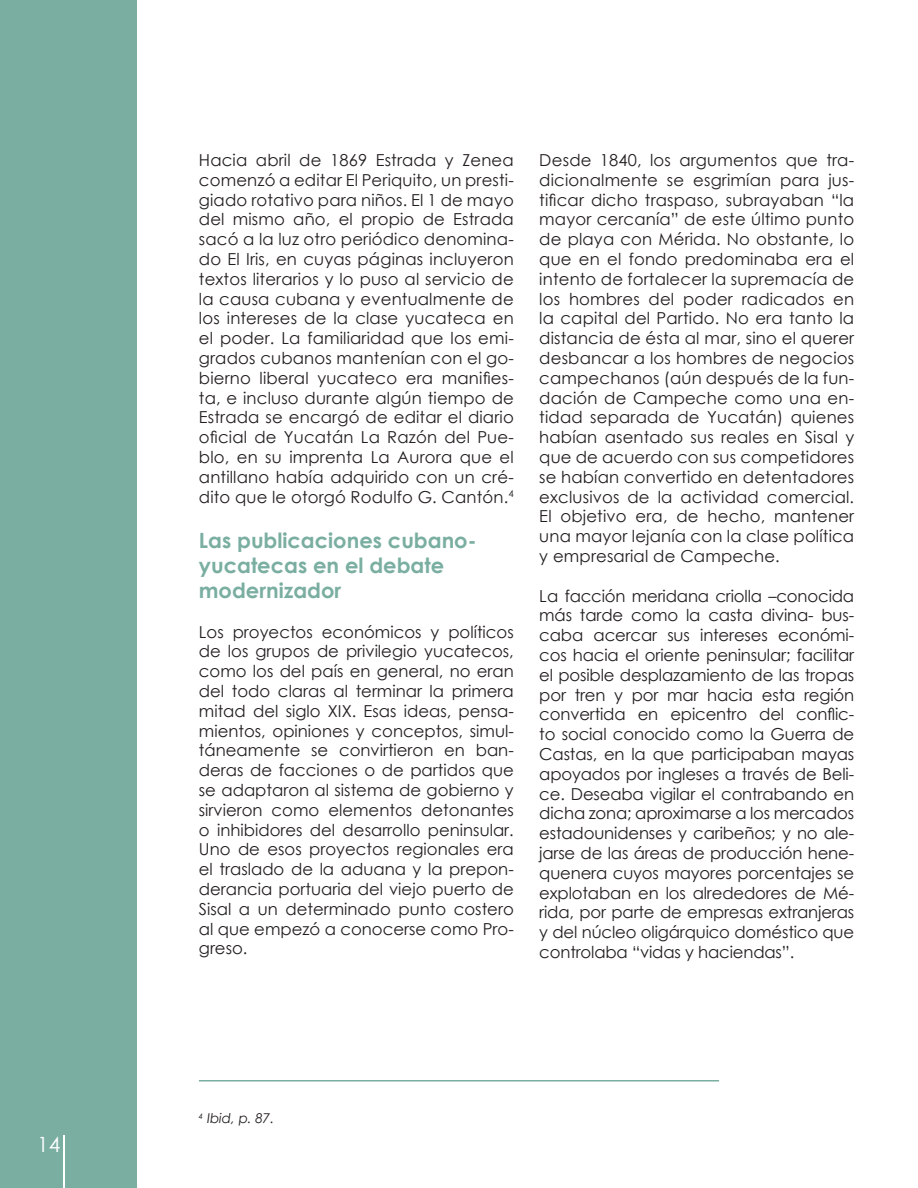
<style>
.page{position:relative;width:918px;height:1188px;background:#fff}
.page>*{position:absolute;margin:0;border:0;box-sizing:border-box;transform-origin:0 0}
.t1{font:700 21px/25.2px "Century Gothic";color:#7aaea1}
.t2{font:21px "Century Gothic";color:#fff}
.t3{font:16.5px/19.8px "Century Gothic";letter-spacing:.005em;color:#231f20;text-align:justify}
.t4{font:italic 13.5px "Century Gothic";color:#231f20}
</style>
<div class="page">
<div style="left:0;top:0;width:136px;height:1188px;background:#7aaea1"></div>
<hr style="left:64px;top:1135px;width:1px;height:53px;background:#fff">
<hr style="left:199px;top:1080px;width:520px;height:2px;background:#7aaea1">
<p class="t2" style="left:37px;top:1130px;width:25px">14</p>
<p class="t3" style="left:199px;top:150px;width:316px">Hacia abril de 1869 Estrada y Zenea comenzó a editar El Periquito, un presti&shy;giado rotativo para niños. El 1 de mayo del mismo año, el propio de Estrada sacó a la luz otro periódico denomina&shy;do El Iris, en cuyas páginas incluyeron textos literarios y lo puso al servicio de la causa cubana y eventualmente de los intereses de la clase yucateca en el poder. La familiaridad que los emi&shy;grados cubanos mantenían con el go&shy;bierno liberal yucateco era manifies&shy;ta, e incluso durante algún tiempo de Estrada se encargó de editar el diario oficial de Yucatán La Razón del Pue&shy;blo, en su imprenta La Aurora que el antillano había adquirido con un cré&shy;dito que le otorgó Rodulfo G. Cantón.<sup>4</sup></p>
<p class="t1" style="left:199px;top:526px;width:279px">Las publicaciones cubano&shy;yucatecas en el debate modernizador</p>
<p class="t3" style="left:199px;top:621px;width:316px">Los proyectos económicos y políticos de los grupos de privilegio yucatecos, como los del país en general, no eran del todo claras al terminar la primera mitad del siglo XIX. Esas ideas, pensa&shy;mientos, opiniones y conceptos, simul&shy;táneamente se convirtieron en ban&shy;deras de facciones o de partidos que se adaptaron al sistema de gobierno y sirvieron como elementos detonantes o inhibidores del desarrollo peninsular.<br>Uno de esos proyectos regionales era el traslado de la aduana y la prepon&shy;derancia portuaria del viejo puerto de Sisal a un determinado punto costero al que empezó a conocerse como Pro&shy;greso.</p>
<p class="t3" style="left:539px;top:150px;width:316px">Desde 1840, los argumentos que tra&shy;dicionalmente se esgrimían para jus&shy;tificar dicho traspaso, subrayaban “la mayor cercanía” de este último punto de playa con Mérida. No obstante, lo que en el fondo predominaba era el intento de fortalecer la supremacía de los hombres del poder radicados en la capital del Partido. No era tanto la distancia de ésta al mar, sino el querer desbancar a los hombres de negocios campechanos (aún después de la fun&shy;dación de Campeche como una en&shy;tidad separada de Yucatán) quienes habían asentado sus reales en Sisal y que de acuerdo con sus competidores se habían convertido en detentadores exclusivos de la actividad comercial.<br>El objetivo era, de hecho, mantener una mayor lejanía con la clase política y empresarial de Campeche.</p>
<p class="t3" style="left:539px;top:585px;width:316px">La facción meridana criolla –conocida más tarde como la casta divina- bus&shy;caba acercar sus intereses económi&shy;cos hacia el oriente peninsular; facilitar el posible desplazamiento de las tropas por tren y por mar hacia esta región convertida en epicentro del conflic&shy;to social conocido como la Guerra de Castas, en la que participaban mayas apoyados por ingleses a través de Beli&shy;ce. Deseaba vigilar el contrabando en dicha zona; aproximarse a los mercados estadounidenses y caribeños; y no ale&shy;jarse de las áreas de producción hene&shy;quenera cuyos mayores porcentajes se explotaban en los alrededores de Mé&shy;rida, por parte de empresas extranjeras y del núcleo oligárquico doméstico que controlaba “vidas y haciendas”.</p>
<p class="t4" style="left:199px;top:1109px;width:77px"><sup>4</sup> Ibid, p. 87.</p>
</div>
